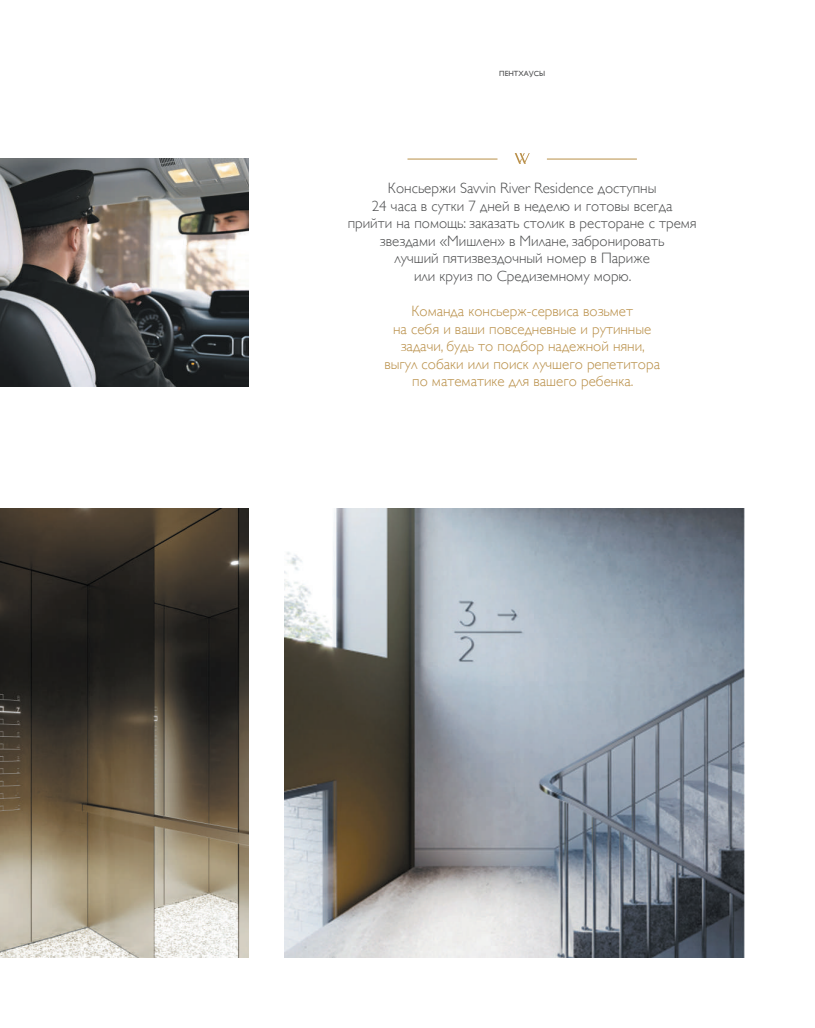
<style>
.page{position:relative;width:815px;height:1028px;background:#fff}
.page>*{position:absolute;margin:0;border:0;box-sizing:border-box;transform-origin:0 0}
.t1{font:300 15px/17.5px "Gill Sans";color:#4b4c4d;text-align:center}
.t2{font:300 15px/17.5px "Gill Sans";color:#b98f48;text-align:center}
.t3{font:7.5px "Gill Sans";color:#4b4c4d}
</style>
<div class="page">
<img style="left:0;top:158px;width:248px;height:228px">
<img style="left:284px;top:508px;width:461px;height:449px">
<hr style="left:407px;top:159px;width:90px;height:1px;background:#b98f48">
<hr style="left:547px;top:159px;width:90px;height:1px;background:#b98f48">
<svg style="left:515px;top:153px;width:15px;height:11px"></svg>
<img style="left:0;top:508px;width:248px;height:449px">
<p class="t3" style="left:499px;top:69px;width:47px">ПЕНТХАУСЫ</p>
<p class="t1" style="left:348px;top:179px;width:351px">Консьержи Savvin River Residence доступны<br>24 часа в сутки 7 дней в неделю и готовы всегда<br>прийти на помощь: заказать столик в ресторане с тремя звездами «Мишлен» в Милане, забронировать<br>лучший пятизвездочный номер в Париже<br>или круиз по Средиземному морю.</p>
<p class="t2" style="left:384px;top:302px;width:277px">Команда консьерж-сервиса возьмет<br>на себя и ваши повседневные и рутинные задачи, будь то подбор надежной няни, выгул собаки или поиск лучшего репетитора по математике для вашего ребенка.</p>
</div>
